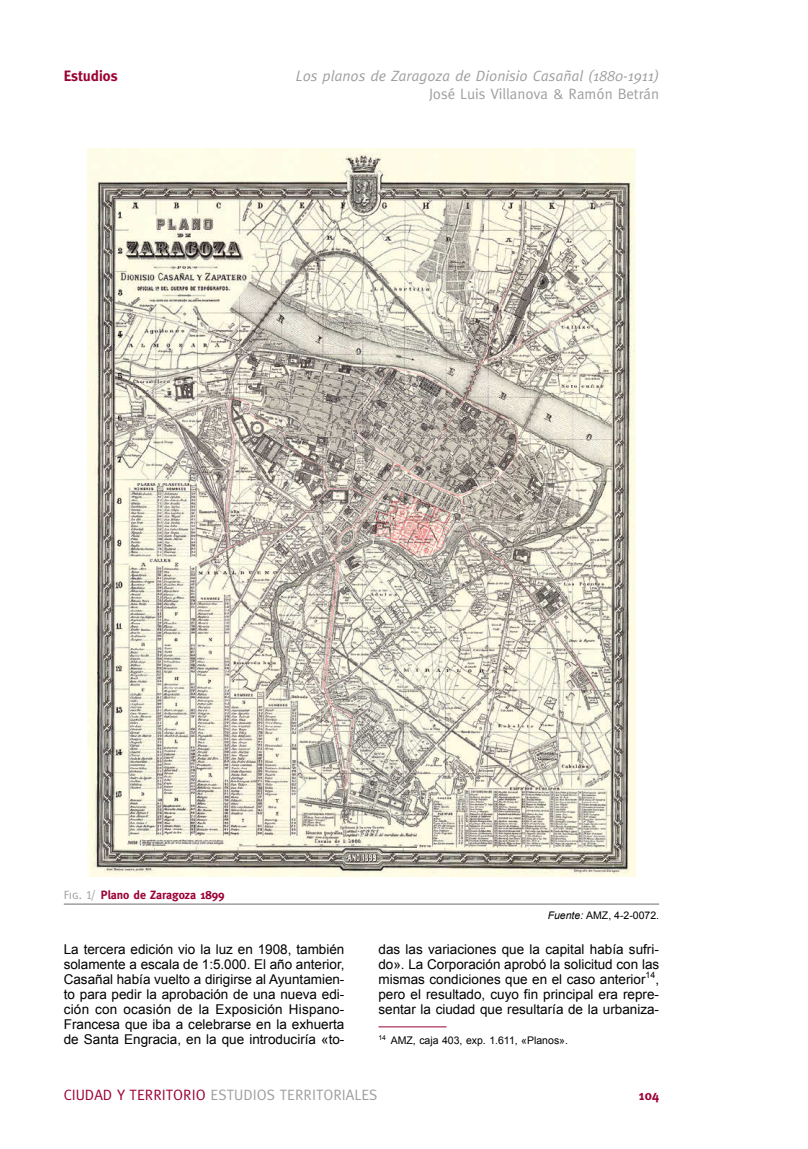
<style>
.page{position:relative;width:808px;height:1149px;background:#fff}
.page>*{position:absolute;margin:0;border:0;box-sizing:border-box;transform-origin:0 0}
.t1{font:15px "Meta";color:#9f9f9f}
.t2{font:italic 15px "Meta";color:#9f9f9f}
.t3{font:700 15px "Meta";color:#9c0233}
.t4{font:13.5px/15px "Arial";color:#000;text-align:justify}
.t5{font:700 13.5px "Meta";color:#9c0233}
.t6{font:700 12px "Meta";color:#9c0233}
.t7{font:10.5px "Arial";color:#000}
.s1{font-family:"Meta Caps";font-weight:400;color:#9f9f9f}
.s2{font-style:italic}
.s3{color:#9c0233}
</style>
<div class="page">
<hr style="left:64px;top:903px;width:595px;height:1px;background:#9f9f9f">
<img style="left:87px;top:149px;width:549px;height:727px">
<hr style="left:378px;top:1026px;width:68px;height:1px;background:#9c0233">
<p class="t3" style="left:64px;top:67px;width:55px">Estudios</p>
<p class="t2" style="left:296px;top:67px;width:365px">Los planos de Zaragoza de Dionisio Casañal (1880-1911)</p>
<p class="t1" style="left:429px;top:85px;width:231px">José Luis Villanova &amp; Ramón Betrán</p>
<p class="t6" style="left:64px;top:887px;width:162px"><span class="s1">Fig. 1/</span> Plano de Zaragoza 1899</p>
<p class="t7" style="left:548px;top:908px;width:113px"><span class="s2">Fuente:</span> AMZ, 4-2-0072.</p>
<p class="t4" style="left:64px;top:941px;width:282px">La tercera edición vio la luz en 1908, también solamente a escala de 1:5.000. El año anterior, Casañal había vuelto a dirigirse al Ayuntamien&shy;to para pedir la aprobación de una nueva edi&shy;ción con ocasión de la Exposición Hispano-Francesa que iba a celebrarse en la exhuerta de Santa Engracia, en la que introduciría «to-</p>
<p class="t4" style="left:378px;top:941px;width:282px">das las variaciones que la capital había sufri&shy;do». La Corporación aprobó la solicitud con las mismas condiciones que en el caso anterior<sup>14</sup>, pero el resultado, cuyo fin principal era repre&shy;sentar la ciudad que resultaría de la urbaniza-</p>
<p class="t7" style="left:378px;top:1033px;width:191px"><sup>14</sup> AMZ, caja 403, exp. 1.611, «Planos».</p>
<p class="t1" style="left:64px;top:1085px;width:315px"><span class="s3">CIUDAD Y TERRITORIO</span> ESTUDIOS TERRITORIALES</p>
<p class="t5" style="left:639px;top:1086px;width:22px">104</p>
</div>
